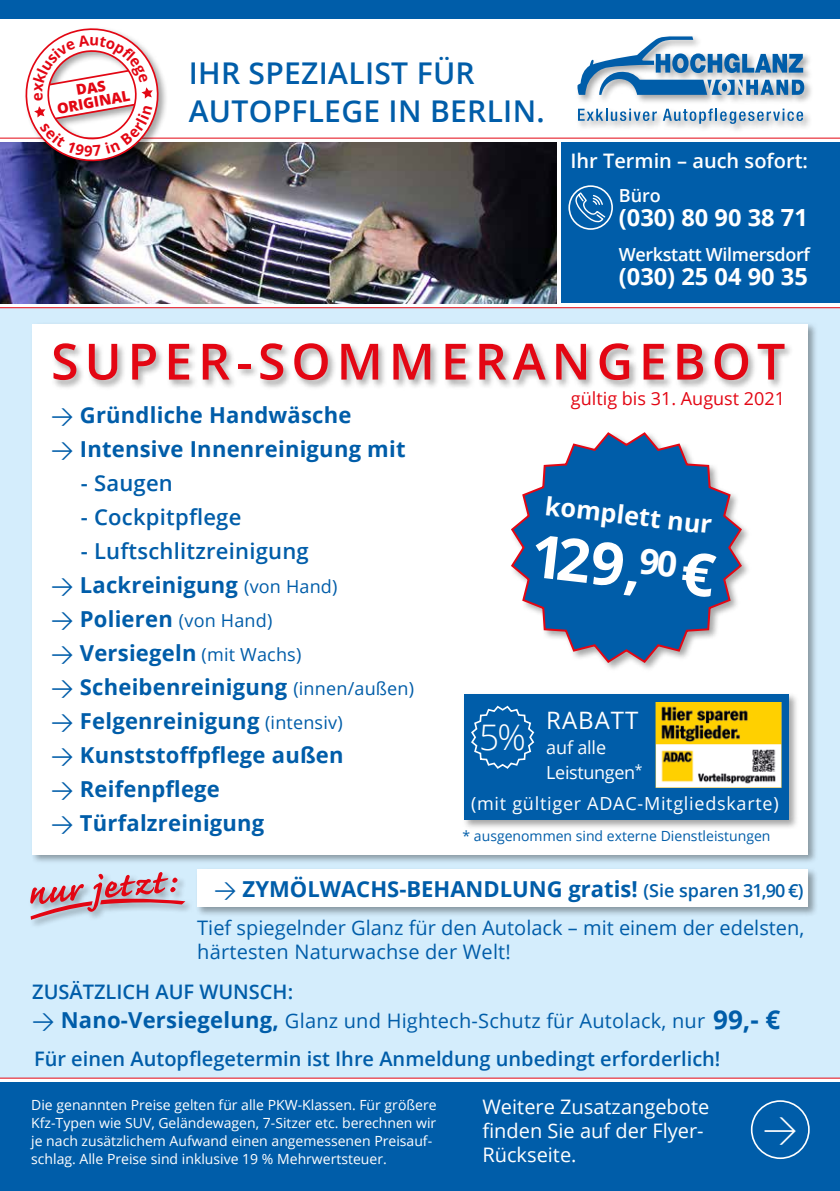
<style>
.page{position:relative;width:840px;height:1191px;background:#fff}
.page>*{position:absolute;margin:0;border:0;box-sizing:border-box;transform-origin:0 0}
.t1{font:700 59.4px "Open Sans";color:#fff}
.t2{font:600 50px "Open Sans";letter-spacing:.12em;color:#e30613}
.t3{font:300 35.2px "Open Sans";color:#fff}
.t4{font:300 34px "DIN";color:#fff}
.t5{font:600 30px/38px "Open Sans";letter-spacing:.01em;color:#005da9}
.t6{font:700 25.2px "Open Sans";color:#fff}
.t7{font:24px "Open Sans";letter-spacing:.04em;color:#fff}
.t8{font:700 23.6px "Open Sans";color:#fff}
.t9{font:700 22px/34px "Open Sans";letter-spacing:.01em;color:#005da9}
.t10{font:600 22px/34px "Open Sans";letter-spacing:.01em;color:#005da9;text-align:center}
.t11{font:20px/24px "Open Sans";letter-spacing:.01em;color:#005da9}
.t12{font:600 20px "Open Sans";color:#005da9}
.t13{font:20px/24px "Open Sans";color:#fff}
.t14{font:600 20px "Open Sans";color:#fff}
.t15{font:18px "Open Sans";letter-spacing:.04em;color:#fff}
.t16{font:600 18px "Open Sans";letter-spacing:-.02em;color:#fff}
.t17{font:18px "Open Sans";color:#e30613}
.t18{font:18px "Open Sans";letter-spacing:.01em;color:#005da9}
.t19{font:18px/24.8px "Open Sans";letter-spacing:-.02em;color:#fff}
.t20{font:800 14.6px/14.6px "Open Sans";color:#e30613;text-align:center}
.t21{font:14px/18px "Open Sans";color:#fff}
.t22{font:14px "Open Sans";color:#005da9}
.s1{font-family:"DIN";font-weight:400}
.s2{font-weight:700}
.s3{font-weight:400;font-size:18px}
.s4{font-family:"DIN";font-size:22px}
.s5{font-weight:700;font-size:22px}
.s6{font-weight:600;font-size:18px}
.s7{font-weight:600}
.s8{font-weight:700;font-size:26px}
</style>
<div class="page">
<div style="left:561px;top:143px;width:278px;height:160px;background:#005da9"></div>
<div style="left:568px;top:185px;width:44px;height:45px;border:2px solid #fff;border-radius:50%"></div>
<svg style="left:574px;top:193px;width:32px;height:31px"></svg>
<div style="left:0;top:308px;width:839px;height:769px;background:#d4edfc"></div>
<hr style="left:0;top:307px;width:839px;height:1px;background:#e30613">
<div style="left:30px;top:322px;width:787px;height:542px;background:#000;opacity:.35"></div>
<div style="left:32px;top:324px;width:775px;height:530px;background:#fff"></div>
<img style="left:0;top:143px;width:556px;height:160px">
<hr style="left:0;top:138px;width:839px;height:1px;background:#e30613">
<div style="left:575px;top:34px;width:239px;height:100px;background:#000;opacity:.35"></div>
<svg style="left:577px;top:109px;width:79px;height:12px"></svg>
<svg style="left:662px;top:109px;width:140px;height:15px"></svg>
<svg style="left:577px;top:36px;width:226px;height:59px"></svg>
<div style="left:23px;top:27px;width:145px;height:144px;background:#000;opacity:.35"></div>
<hr style="left:0;top:1077px;width:839px;height:1px;background:#e30613">
<div style="left:0;top:1082px;width:839px;height:109px;background:#005da9"></div>
<div style="left:509px;top:430px;width:242px;height:242px;background:#000;opacity:.35"></div>
<svg style="left:509px;top:430px;width:233px;height:234px"></svg>
<div style="left:461px;top:692px;width:337px;height:138px;background:#000;opacity:.35"></div>
<div style="left:463px;top:694px;width:325px;height:126px;background:#005da9"></div>
<img style="left:655px;top:702px;width:126px;height:86px">
<svg style="left:471px;top:705px;width:64px;height:64px"></svg>
<div style="left:750px;top:1100px;width:59px;height:59px;border:2px solid #fff;border-radius:50%"></div>
<div style="left:0;top:0;width:839px;height:18px;background:#005da9"></div>
<div style="left:51px;top:342px;width:742px;height:48px;background:#000;opacity:.35"></div>
<svg style="left:30px;top:872px;width:156px;height:49px"></svg>
<div style="left:195px;top:867px;width:622px;height:50px;background:#000;opacity:.35"></div>
<div style="left:197px;top:869px;width:610px;height:38px;background:#fff"></div>
<svg style="left:21px;top:27px;width:142px;height:139px"></svg>
<p class="t20" style="left:53px;top:86px;width:75px;rotate:-10deg">DAS<br>ORIGINAL</p>
<h3 class="t5" style="left:189px;top:53px;width:357px">IHR SPEZIALIST FÜR<br>AUTOPFLEGE IN BERLIN.</h3>
<p class="t14" style="left:570px;top:147px;width:239px">Ihr Termin – auch sofort:</p>
<p class="t16" style="left:618px;top:183px;width:44px">Büro</p>
<p class="t8" style="left:618px;top:201px;width:190px">(030) 80 90 38 71</p>
<p class="t16" style="left:618px;top:242px;width:193px">Werkstatt Wilmersdorf</p>
<p class="t8" style="left:618px;top:260px;width:190px">(030) 25 04 90 35</p>
<h2 class="t2" style="left:51px;top:327px;width:735px">SUPER-SOMMERANGEBOT</h2>
<p class="t17" style="left:570px;top:386px;width:216px">gültig bis 31. August 2021</p>
<p class="t9" style="left:51px;top:397px;width:356px"><span class="s1">&gt;</span> Gründliche Handwäsche<br><span class="s1">&gt;</span> Intensive Innenreinigung mit</p>
<p class="t10" style="left:81px;top:465px;width:94px">- Saugen</p>
<p class="t10" style="left:81px;top:499px;width:162px">- Cockpitpflege</p>
<p class="t10" style="left:51px;top:533px;width:288px">- Luftschlitzreinigung<br><span class="s1">&gt;</span> <span class="s2">Lackreinigung</span> <span class="s3">(von Hand)</span></p>
<p class="t18" style="left:51px;top:608px;width:223px"><span class="s4">&gt;</span> <span class="s5">Polieren</span> (von Hand)</p>
<p class="t9" style="left:51px;top:635px;width:364px"><span class="s1">&gt;</span> Versiegeln <span class="s3">(mit Wachs)<br></span><span class="s1">&gt;</span> Scheibenreinigung <span class="s3">(innen/außen) </span><span class="s1">&gt;</span> Felgenreinigung <span class="s3">(intensiv)<br></span><span class="s1">&gt;</span> Kunststoffpfl ege außen<br><span class="s1">&gt;</span> Reifenpfl ege<br><span class="s1">&gt;</span> Türfalzreinigung</p>
<p class="t6" style="left:547px;top:487px;width:169px;rotate:7deg">komplett nur</p>
<h1 class="t1" style="left:535px;top:514px;width:186px;rotate:6deg">129,<sup>90</sup> €</h1>
<p class="t7" style="left:546px;top:704px;width:94px">RABATT</p>
<p class="t19" style="left:546px;top:734px;width:98px">auf alle<br>Leistungen<sup>*</sup></p>
<p class="t15" style="left:471px;top:791px;width:309px">(mit gültiger ADAC-Mitgliedskarte)</p>
<h3 class="t3" style="left:479px;top:713px;width:48px">5%</h3>
<p class="t22" style="left:462px;top:826px;width:309px">* ausgenommen sind externe Dienstleistungen</p>
<p class="t9" style="left:214px;top:871px;width:590px"><span class="s1">&gt;</span> ZYMÖLWACHS-BEHANDLUNG gratis! <span class="s6">(Sie sparen 31,90 €)</span></p>
<p class="t11" style="left:197px;top:915px;width:608px">Tief spiegelnder Glanz für den Autolack – mit einem der edelsten, härtesten Naturwachse der Welt!</p>
<p class="t11" style="left:32px;top:976px;width:749px;line-height:29.6px"><span class="s7">ZUSÄTZLICH AUF WUNSCH:<br></span><span class="s4">&gt;</span> <span class="s5">Nano-Versiegelung,</span> Glanz und Hightech-Schutz für Autolack, nur <span class="s8">99,- €</span></p>
<p class="t12" style="left:34px;top:1044px;width:687px">Für einen Autopflegetermin ist Ihre Anmeldung unbedingt erforderlich!</p>
<p class="t21" style="left:31px;top:1095px;width:406px">Die genannten Preise gelten für alle PKW-Klassen. Für größere Kfz-Typen wie SUV, Geländewagen, 7-Sitzer etc. berechnen wir je nach zusätzlichem Aufwand einen angemessenen Preisauf&shy;schlag. Alle Preise sind inklusive 19 % Mehrwertsteuer.</p>
<p class="t13" style="left:482px;top:1094px;width:228px">Weitere Zusatzangebote finden Sie auf der Flyer-<br>Rückseite.</p>
<h3 class="t4" style="left:762px;top:1106px;width:36px">&gt;</h3>
</div>
